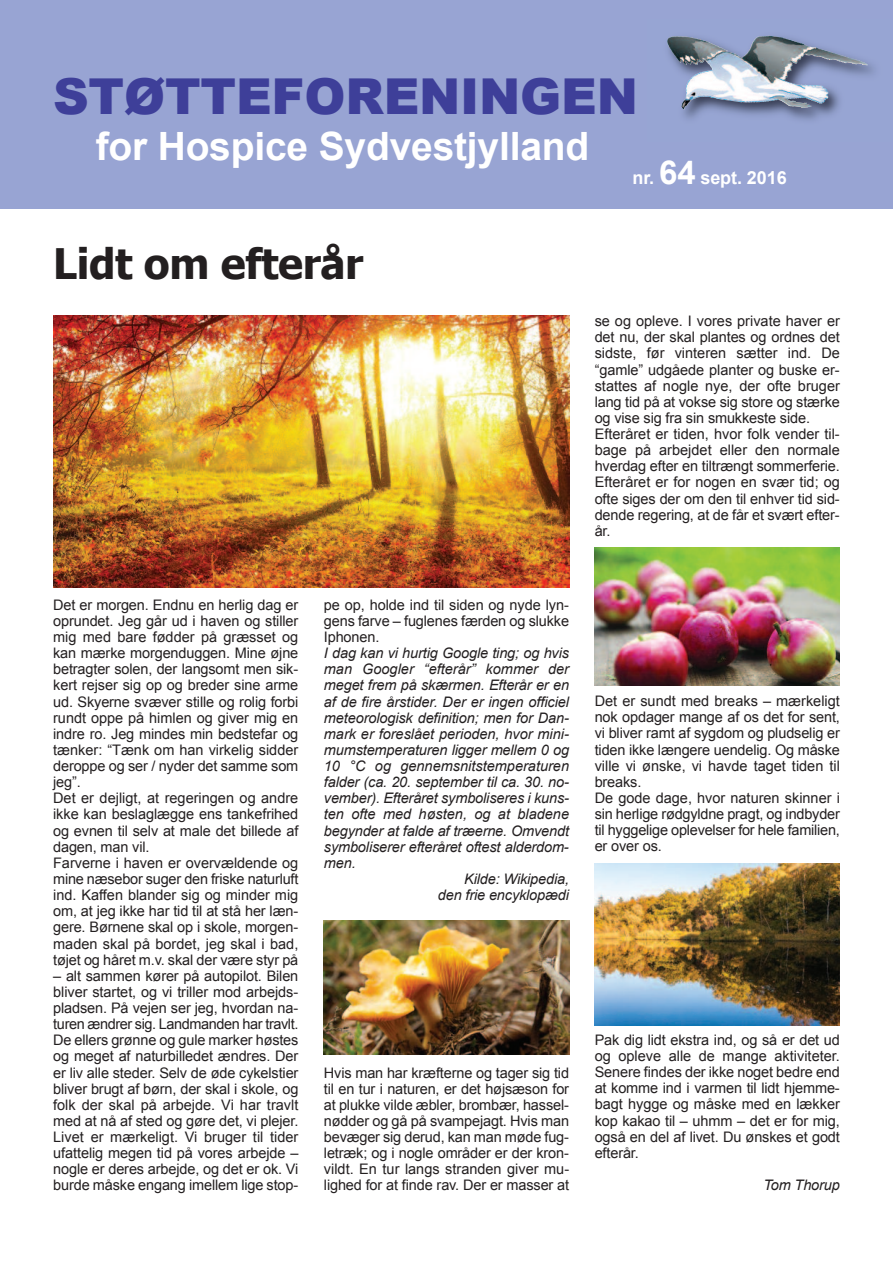
<style>
.page{position:relative;width:893px;height:1263px;background:#fff}
.page>*{position:absolute;margin:0;border:0;box-sizing:border-box;transform-origin:0 0}
.t1{font:900 49.5px "Arial";letter-spacing:-.005em;color:#3e3f99}
.t2{font:700 42px "Tahoma";letter-spacing:-.01em;color:#231f20}
.t3{font:700 39px "Arial";letter-spacing:-.005em;color:#fff}
.t4{font:700 18px "Arial";letter-spacing:-.005em;color:#fff}
.t5{font:14.55px/16.2px "Arial";letter-spacing:-.01em;color:#231f20;text-align:justify}
.t6{font:italic 14.55px "Arial";letter-spacing:-.01em;color:#231f20}
.s1{font-size:33px}
</style>
<div class="page">
<div style="left:0;top:0;width:893px;height:208px;background:#98a4d3"></div>
<img style="left:667px;top:35px;width:207px;height:85px">
<img style="left:768px;top:36px;width:100px;height:29px">
<img style="left:53px;top:315px;width:516px;height:273px">
<img style="left:324px;top:920px;width:245px;height:134px">
<img style="left:595px;top:548px;width:245px;height:138px">
<img style="left:595px;top:864px;width:245px;height:161px">
<h1 class="t1" style="left:53px;top:59px;width:586px">STØTTEFORENINGEN</h1>
<h3 class="t3" style="left:96px;top:125px;width:495px">for Hospice Sydvestjylland</h3>
<p class="t4" style="left:632px;top:167px;width:156px">nr. <span class="s1">64</span> sept. 2016</p>
<h2 class="t2" style="left:53px;top:237px;width:312px">Lidt om efterår</h2>
<p class="t5" style="left:595px;top:313px;width:247px;text-align:left">se og opleve. I vores private haver er det nu, der skal plantes og ordnes det sidste, før vinteren sætter ind. De “gamle” udgåede planter og buske er&shy;stattes af nogle nye, der ofte bruger lang tid på at vokse sig store og stærke og vise sig fra sin smukkeste side.<br>Efteråret er tiden, hvor folk vender til&shy;bage på arbejdet eller den normale hverdag efter en tiltrængt sommerferie.<br>Efteråret er for nogen en svær tid; og ofte siges der om den til enhver tid sid&shy;dende regering, at de får et svært efter&shy;år.</p>
<p class="t5" style="left:53px;top:597px;width:247px;text-align:left">Det er morgen. Endnu en herlig dag er oprundet. Jeg går ud i haven og stiller mig med bare fødder på græsset og kan mærke morgenduggen. Mine øjne betragter solen, der langsomt men sik&shy;kert rejser sig op og breder sine arme ud. Skyerne svæver stille og rolig forbi rundt oppe på himlen og giver mig en indre ro. Jeg mindes min bedstefar og tænker: “Tænk om han virkelig sidder deroppe og ser / nyder det samme som jeg”.<br>Det er dejligt, at regeringen og andre ikke kan beslaglægge ens tankefrihed og evnen til selv at male det billede af dagen, man vil.<br>Farverne i haven er overvældende og mine næsebor suger den friske naturluft ind. Kaffen blander sig og minder mig om, at jeg ikke har tid til at stå her læn&shy;gere. Børnene skal op i skole, morgen&shy;maden skal på bordet, jeg skal i bad, tøjet og håret m.v. skal der være styr på</p>
<p class="t5" style="left:53px;top:968px;width:247px">– alt sammen kører på autopilot. Bilen bliver startet, og vi triller mod arbejds&shy;pladsen. På vejen ser jeg, hvordan na&shy;turen ændrer sig. Landmanden har travlt.<br>De ellers grønne og gule marker høstes og meget af naturbilledet ændres. Der er liv alle steder. Selv de øde cykelstier bliver brugt af børn, der skal i skole, og folk der skal på arbejde. Vi har travlt med at nå af sted og gøre det, vi plejer.<br>Livet er mærkeligt. Vi bruger til tider ufattelig megen tid på vores arbejde – nogle er deres arbejde, og det er ok. Vi burde måske engang imellem lige stop-</p>
<p class="t5" style="left:324px;top:597px;width:247px">pe op, holde ind til siden og nyde lyn&shy;gens farve – fuglenes færden og slukke Iphonen.</p>
<p class="t6" style="left:324px;top:645px;width:247px">I dag kan vi hurtig Google ting; og hvis</p>
<p class="t6" style="left:324px;top:661px;width:247px">man Googler “efterår” kommer der</p>
<p class="t6" style="left:324px;top:677px;width:247px">meget frem på skærmen. Efterår er en</p>
<p class="t6" style="left:324px;top:693px;width:247px">af de fire årstider. Der er ingen officiel</p>
<p class="t6" style="left:324px;top:709px;width:246px">meteorologisk definition; men for Dan-</p>
<p class="t6" style="left:324px;top:726px;width:246px">mark er foreslået perioden, hvor mini-</p>
<p class="t6" style="left:324px;top:742px;width:247px">mumstemperaturen ligger mellem 0 og</p>
<p class="t6" style="left:324px;top:758px;width:247px">10 °C og gennemsnitstemperaturen</p>
<p class="t6" style="left:324px;top:774px;width:246px">falder (ca. 20. september til ca. 30. no-</p>
<p class="t6" style="left:324px;top:790px;width:246px">vember). Efteråret symboliseres i kuns-</p>
<p class="t6" style="left:324px;top:806px;width:247px">ten ofte med høsten, og at bladene</p>
<p class="t6" style="left:324px;top:822px;width:247px">begynder at falde af træerne. Omvendt</p>
<p class="t6" style="left:324px;top:838px;width:245px">symboliserer efteråret oftest alderdom-</p>
<p class="t6" style="left:324px;top:855px;width:33px">men.</p>
<p class="t6" style="left:464px;top:871px;width:106px">Kilde: Wikipedia,</p>
<p class="t6" style="left:438px;top:887px;width:133px">den frie encyklopædi</p>
<p class="t5" style="left:595px;top:693px;width:247px;text-align:left">Det er sundt med breaks – mærkeligt nok opdager mange af os det for sent, vi bliver ramt af sygdom og pludselig er tiden ikke længere uendelig. Og måske ville vi ønske, vi havde taget tiden til breaks.<br>De gode dage, hvor naturen skinner i sin herlige rødgyldne pragt, og indbyder til hyggelige oplevelser for hele familien, er over os.</p>
<p class="t5" style="left:324px;top:1064px;width:247px">Hvis man har kræfterne og tager sig tid til en tur i naturen, er det højsæson for at plukke vilde æbler, brombær, hassel&shy;nødder og gå på svampejagt. Hvis man bevæger sig derud, kan man møde fug&shy;letræk; og i nogle områder er der kron&shy;vildt. En tur langs stranden giver mu&shy;lighed for at finde rav. Der er masser at</p>
<p class="t5" style="left:595px;top:1032px;width:247px">Pak dig lidt ekstra ind, og så er det ud og opleve alle de mange aktiviteter.<br>Senere findes der ikke noget bedre end at komme ind i varmen til lidt hjemme&shy;bagt hygge og måske med en lækker kop kakao til – uhmm – det er for mig, også en del af livet. Du ønskes et godt efterår.</p>
<p class="t6" style="left:763px;top:1177px;width:78px">Tom Thorup</p>
</div>
